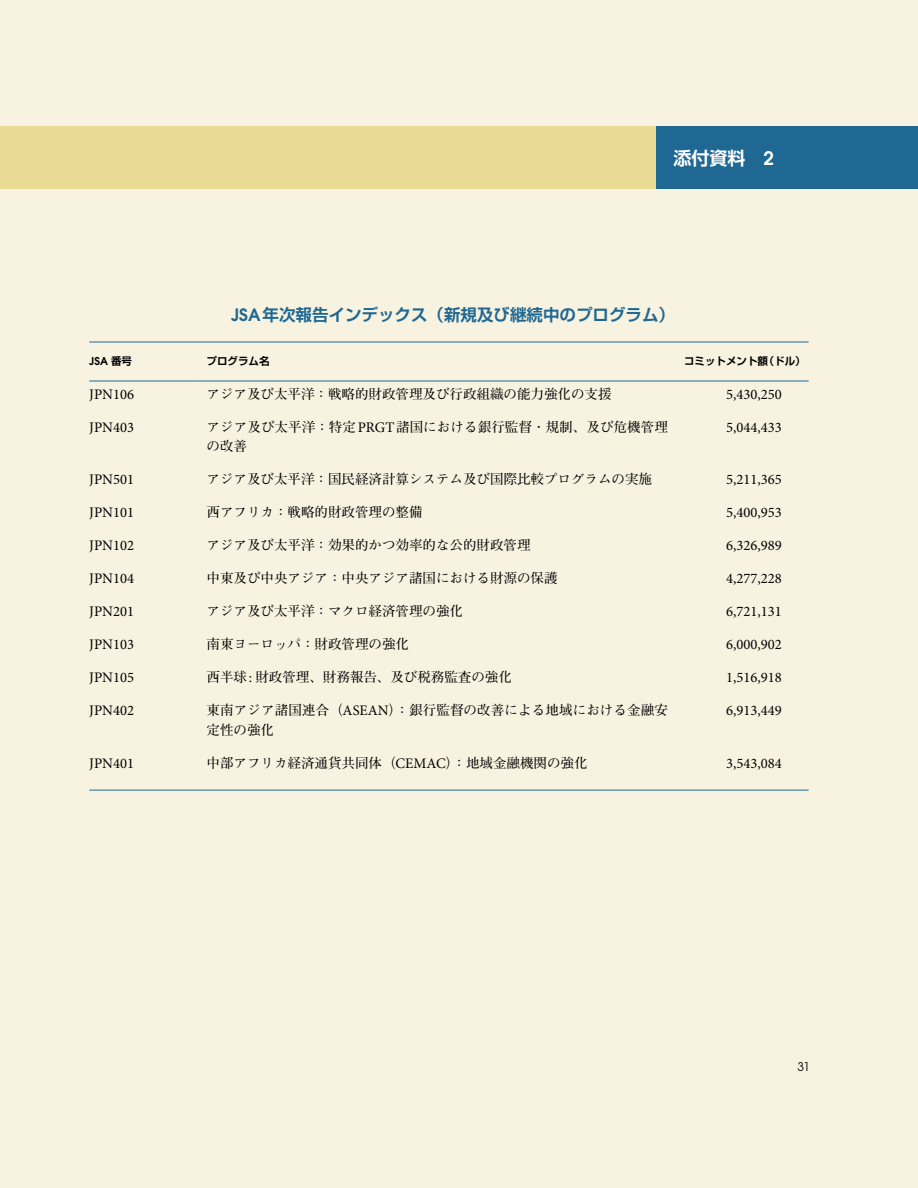
<style>
.page{position:relative;width:918px;height:1188px;background:#f8f3e0}
.page>*{position:absolute;margin:0;border:0;box-sizing:border-box;transform-origin:0 0}
.t1{font:700 18px "Shin Go Pr 5 De";color:#fff}
.t2{font:700 16.5px "Shin Go Pro De";color:#1f6893}
.t3{font:14.55px "Minion Pro";color:#000}
.t4{font:700 13.5px/19.5px "Futo Min A101 Pro";color:#000}
.t5{font:12px "Avant Garde";color:#000}
.t6{font:600 10.8px "Avant Garde";color:#000}
.t7{font:700 10.5px "Shin Go Pro De";color:#000}
.s1{font-family:"Avant Garde";font-weight:600;font-size:18.6px}
.s2{font-family:"Avant Garde";font-weight:600;font-size:16.95px}
.s3{font-family:"Shin Go Pr 5 De"}
.s4{font-family:"Shin Go Pr 5 De";font-weight:700;font-size:10.5px}
.s5{font-family:"Minion Pro";font-weight:400;font-size:14.55px}
</style>
<div class="page">
<hr style="left:89px;top:342px;width:109px;height:1px;background:#1f6893">
<hr style="left:198px;top:342px;width:478px;height:1px;background:#1f6893">
<hr style="left:676px;top:342px;width:133px;height:1px;background:#1f6893">
<hr style="left:89px;top:381px;width:109px;height:1px;background:#1f6893">
<hr style="left:198px;top:381px;width:478px;height:1px;background:#1f6893">
<hr style="left:676px;top:381px;width:133px;height:1px;background:#1f6893">
<hr style="left:89px;top:790px;width:109px;height:1px;background:#1f6893">
<hr style="left:198px;top:790px;width:478px;height:1px;background:#1f6893">
<hr style="left:676px;top:790px;width:133px;height:1px;background:#1f6893">
<div style="left:656px;top:126px;width:262px;height:63px;background:#1f6893"></div>
<div style="left:0;top:126px;width:656px;height:63px;background:#eadb94"></div>
<h1 class="t1" style="left:674px;top:144px;width:102px">添付資料 <span class="s1">2</span></h1>
<p class="t2" style="left:231px;top:301px;width:446px"><span class="s2">JSA</span><span class="s3">年次報告</span>インデックス<span class="s3">（新規及</span>び<span class="s3">継続中</span>のプログラム<span class="s3">）</span></p>
<p class="t6" style="left:89px;top:354px;width:44px">JSA <span class="s4">番号</span></p>
<p class="t7" style="left:207px;top:353px;width:64px">プログラム<span class="s3">名</span></p>
<p class="t7" style="left:684px;top:353px;width:123px">コミットメント<span class="s3">額（</span>ドル<span class="s3">）</span></p>
<p class="t3" style="left:89px;top:384px;width:46px">JPN106</p>
<p class="t4" style="left:207px;top:382px;width:406px">アジア及び太平洋：戦略的財政管理及び行政組織の能力強化の支援</p>
<p class="t3" style="left:726px;top:384px;width:57px">5,430,250</p>
<p class="t3" style="left:89px;top:417px;width:46px">JPN403</p>
<p class="t4" style="left:207px;top:415px;width:463px">アジア及び太平洋：特定<span class="s5">PRGT</span>諸国における銀行監督・規制、及び危機管理の改善</p>
<p class="t3" style="left:726px;top:417px;width:57px">5,044,433</p>
<p class="t3" style="left:89px;top:470px;width:46px">JPN501</p>
<p class="t4" style="left:207px;top:468px;width:447px">アジア及び太平洋：国民経済計算システム及び国際比較プログラムの実施</p>
<p class="t3" style="left:726px;top:470px;width:57px">5,211,365</p>
<p class="t3" style="left:89px;top:503px;width:46px">JPN101</p>
<p class="t4" style="left:207px;top:501px;width:217px">西アフリカ：戦略的財政管理の整備</p>
<p class="t3" style="left:726px;top:503px;width:57px">5,400,953</p>
<p class="t3" style="left:89px;top:536px;width:46px">JPN102</p>
<p class="t4" style="left:207px;top:534px;width:325px">アジア及び太平洋：効果的かつ効率的な公的財政管理</p>
<p class="t3" style="left:726px;top:536px;width:57px">6,326,989</p>
<p class="t3" style="left:89px;top:569px;width:46px">JPN104</p>
<p class="t4" style="left:207px;top:567px;width:352px">中東及び中央アジア：中央アジア諸国における財源の保護</p>
<p class="t3" style="left:726px;top:569px;width:57px">4,277,228</p>
<p class="t3" style="left:89px;top:602px;width:46px">JPN201</p>
<p class="t4" style="left:207px;top:600px;width:258px">アジア及び太平洋：マクロ経済管理の強化</p>
<p class="t3" style="left:726px;top:602px;width:57px">6,721,131</p>
<p class="t3" style="left:89px;top:635px;width:46px">JPN103</p>
<p class="t4" style="left:207px;top:633px;width:204px">南東ヨーロッパ：財政管理の強化</p>
<p class="t3" style="left:726px;top:635px;width:57px">6,000,902</p>
<p class="t3" style="left:89px;top:668px;width:46px">JPN105</p>
<p class="t4" style="left:207px;top:666px;width:307px">西半球<span class="s5">:</span> 財政管理、財務報告、及び税務監査の強化</p>
<p class="t3" style="left:726px;top:668px;width:57px">1,516,918</p>
<p class="t3" style="left:89px;top:701px;width:46px">JPN402</p>
<p class="t4" style="left:207px;top:699px;width:463px">東南アジア諸国連合（<span class="s5">ASEAN</span>）：銀行監督の改善による地域における金融安定性の強化</p>
<p class="t3" style="left:726px;top:701px;width:57px">6,913,449</p>
<p class="t3" style="left:89px;top:753px;width:46px">JPN401</p>
<p class="t4" style="left:207px;top:751px;width:383px">中部アフリカ経済通貨共同体（<span class="s5">CEMAC</span>）：地域金融機関の強化</p>
<p class="t3" style="left:726px;top:753px;width:57px">3,543,084</p>
<p class="t5" style="left:797px;top:1060px;width:14px">31</p>
</div>
